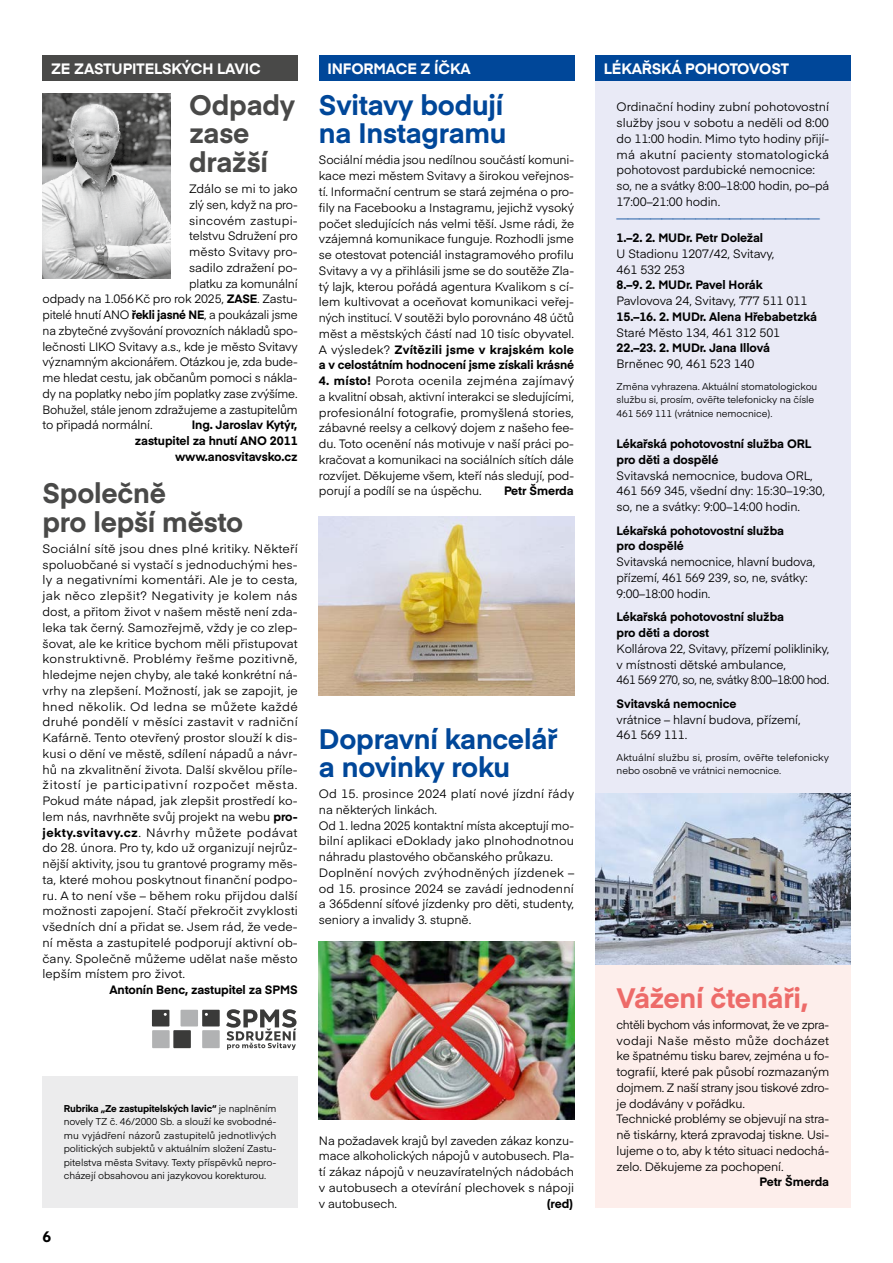
<style>
.page{position:relative;width:893px;height:1263px;background:#fff}
.page>*{position:absolute;margin:0;border:0;box-sizing:border-box;transform-origin:0 0}
.t1{font:700 27.75px/28.5px "Eina 01";letter-spacing:-.005em;color:#004799}
.t2{font:700 27.75px/28.5px "Eina 01";letter-spacing:-.005em;color:#494948}
.t3{font:700 27.75px "Eina 01";letter-spacing:-.005em;color:#ed6b69}
.t4{font:700 15px "Eina 03";letter-spacing:-.005em;color:#fff}
.t5{font:700 15px "Eina 01";color:#000}
.t6{font:12px/15.8px "Eina 01";letter-spacing:-.01em;color:#000}
.t7{font:12px/15.8px "Eina 01";letter-spacing:-.01em;color:#000;text-align:justify;scale:1.04 1}
.t8{font:700 12px/15.8px "Eina 01";letter-spacing:-.005em;color:#000}
.t9{font:12px/15.8px "Eina 01";letter-spacing:-.01em;color:#000;scale:.96 1}
.t10{font:12px "Eina 01";color:#004799}
.t11{font:12px "Eina 01";letter-spacing:.015em;color:#000}
.t12{font:9.75px/13.5px "Eina 01";letter-spacing:-.005em;color:#000}
.s1{font-weight:700}
</style>
<div class="page">
<div style="left:595px;top:81px;width:255px;height:714px;background:#e9eaf6"></div>
<div style="left:43px;top:55px;width:255px;height:26px;background:#494948"></div>
<div style="left:319px;top:55px;width:255px;height:26px;background:#004799"></div>
<div style="left:43px;top:1076px;width:255px;height:132px;background:#ececed"></div>
<div style="left:595px;top:55px;width:255px;height:26px;background:#004799"></div>
<img style="left:319px;top:516px;width:255px;height:179px">
<img style="left:595px;top:794px;width:255px;height:171px">
<img style="left:319px;top:941px;width:255px;height:179px">
<img style="left:43px;top:94px;width:127px;height:184px">
<div style="left:152px;top:1030px;width:18px;height:18px;background:#b1b2b3"></div>
<div style="left:173px;top:1030px;width:18px;height:18px;background:#3a3a39"></div>
<div style="left:202px;top:1030px;width:18px;height:18px;background:#b1b2b3"></div>
<svg style="left:152px;top:1010px;width:68px;height:16px"></svg>
<div style="left:181px;top:1010px;width:17px;height:16px;background:#b1b2b3"></div>
<svg style="left:226px;top:1009px;width:71px;height:41px"></svg>
<div style="left:595px;top:965px;width:255px;height:243px;background:#fdeeeb"></div>
<p class="t4" style="left:51px;top:58px;width:211px">ZE ZASTUPITELSKÝCH LAVIC</p>
<p class="t4" style="left:327px;top:58px;width:145px">INFORMACE Z ÍČKA</p>
<h1 class="t2" style="left:189px;top:89px;width:108px">Odpady zase dražší</h1>
<p class="t6" style="left:189px;top:180px;width:110px">Zdálo se mi to jako</p>
<p class="t6" style="left:189px;top:196px;width:110px">zlý sen, když na pro-</p>
<p class="t11" style="left:189px;top:211px;width:110px">sincovém zastupi-</p>
<p class="t6" style="left:189px;top:227px;width:110px">telstvu Sdružení pro</p>
<p class="t6" style="left:189px;top:243px;width:110px">město Svitavy pro-</p>
<p class="t6" style="left:189px;top:259px;width:110px">sadilo zdražení po-</p>
<p class="t6" style="left:189px;top:274px;width:110px">platku za komunální</p>
<p class="t6" style="left:43px;top:290px;width:257px">odpady na 1.056Kč pro rok 2025, <span class="s1">ZASE</span>. Zastu-</p>
<p class="t6" style="left:43px;top:306px;width:257px">pitelé hnutí ANO <span class="s1">řekli jasné NE</span>, a poukázali jsme</p>
<p class="t6" style="left:43px;top:322px;width:257px">na zbytečné zvyšování provozních nákladů spo-</p>
<p class="t6" style="left:43px;top:337px;width:257px">lečnosti LIKO Svitavy a.s., kde je město Svitavy</p>
<p class="t6" style="left:43px;top:353px;width:257px">významným akcionářem. Otázkou je, zda bude-</p>
<p class="t6" style="left:43px;top:369px;width:257px">me hledat cestu, jak občanům pomoci s nákla-</p>
<p class="t6" style="left:43px;top:385px;width:257px">dy na poplatky nebo jím poplatky zase zvýšíme.</p>
<p class="t6" style="left:43px;top:400px;width:257px">Bohužel, stále jenom zdražujeme a zastupitelům</p>
<p class="t6" style="left:43px;top:416px;width:112px">to připadá normální.</p>
<p class="t8" style="left:135px;top:416px;width:164px;text-align:right">Ing. Jaroslav Kytýr, zastupitel za hnutí ANO 2011 www.anosvitavsko.cz</p>
<h1 class="t2" style="left:43px;top:478px;width:202px">Společně<br>pro lepší město</h1>
<p class="t7" style="left:43px;top:540px;width:247px">Sociální sítě jsou dnes plné kritiky. Někteří spoluobčané si vystačí s jednoduchými hes&shy;ly a negativními komentáři. Ale je to cesta, jak něco zlepšit? Negativity je kolem nás dost, a přitom život v našem městě není zda&shy;leka tak černý. Samozřejmě, vždy je co zlep&shy;šovat, ale ke kritice bychom měli přistupovat konstruktivně. Problémy řešme pozitivně, hledejme nejen chyby, ale také konkrétní ná&shy;vrhy na zlepšení. Možností, jak se zapojit, je hned několik. Od ledna se můžete každé druhé pondělí v měsíci zastavit v radniční Kafárně. Tento otevřený prostor slouží k dis&shy;kusi o dění ve městě, sdílení nápadů a návr&shy;hů na zkvalitnění života. Další skvělou příle&shy;žitostí je participativní rozpočet města.<br>Pokud máte nápad, jak zlepšit prostředí ko&shy;lem nás, navrhněte svůj projekt na webu <span class="s1">pro&shy;jekty.svitavy.cz</span>. Návrhy můžete podávat do 28. února. Pro ty, kdo už organizují nejrůz&shy;nější aktivity, jsou tu grantové programy měs&shy;ta, které mohou poskytnout finanční podpo&shy;ru. A to není vše – během roku přijdou další možnosti zapojení. Stačí překročit zvyklosti všedních dní a přidat se. Jsem rád, že vede&shy;ní města a zastupitelé podporují aktivní ob&shy;čany. Společně můžeme udělat naše město lepším místem pro život.</p>
<p class="t8" style="left:109px;top:981px;width:190px">Antonín Benc, zastupitel za SPMS</p>
<h1 class="t1" style="left:319px;top:89px;width:189px">Svitavy bodují na Instagramu</h1>
<p class="t6" style="left:319px;top:151px;width:257px;text-align:justify">Sociální média jsou nedílnou součástí komuni&shy;kace mezi městem Svitavy a širokou veřejnos&shy;tí. Informační centrum se stará zejména o pro&shy;fily na Facebooku a Instagramu, jejichž vysoký počet sledujících nás velmi těší. Jsme rádi, že vzájemná komunikace funguje. Rozhodli jsme se otestovat potenciál instagramového profilu Svitavy a vy a přihlásili jsme se do soutěže Zla&shy;tý lajk, kterou pořádá agentura Kvalikom s cí&shy;lem kultivovat a oceňovat komunikaci veřej&shy;ných institucí. V soutěži bylo porovnáno 48 účtů měst a městských částí nad 10 tisíc obyvatel.<br>A výsledek? <span class="s1">Zvítězili jsme v krajském kole a v celostátním hodnocení jsme získali krásné</span></p>
<p class="t6" style="left:319px;top:372px;width:257px;text-align:justify"><span class="s1">4. místo!</span> Porota ocenila zejména zajímavý a kvalitní obsah, aktivní interakci se sledujícími, profesionální fotografie, promyšlená stories, zábavné reelsy a celkový dojem z našeho fee&shy;du. Toto ocenění nás motivuje v naší práci po&shy;kračovat a komunikaci na sociálních sítích dále rozvíjet. Děkujeme všem, kteří nás sledují, pod&shy;porují a podílí se na úspěchu.</p>
<p class="t8" style="left:504px;top:482px;width:71px">Petr Šmerda</p>
<h1 class="t1" style="left:319px;top:723px;width:240px">Dopravní kancelář a novinky roku</h1>
<p class="t6" style="left:319px;top:785px;width:257px">Od 15. prosince 2024 platí nové jízdní řády na některých linkách.<br>Od 1. ledna 2025 kontaktní místa akceptují mo&shy;bilní aplikaci eDoklady jako plnohodnotnou náhradu plastového občanského průkazu.<br>Doplnění nových zvýhodněných jízdenek – od 15. prosince 2024 se zavádí jednodenní a 365denní síťové jízdenky pro děti, studenty, seniory a invalidy 3. stupně.</p>
<p class="t12" style="left:64px;top:1101px;width:214px;text-align:justify"><span class="s1">Rubrika „Ze zastupitelských lavic“</span> je naplněním novely TZ č. 46/2000 Sb. a slouží ke svobodné&shy;mu vyjádření názorů zastupitelů jednotlivých politických subjektů v aktuálním složení Zastu&shy;pitelstva města Svitavy. Texty příspěvků nepro&shy;cházejí obsahovou ani jazykovou korekturou.</p>
<p class="t5" style="left:43px;top:1225px;width:10px">6</p>
<p class="t6" style="left:319px;top:1132px;width:257px;text-align:justify">Na požadavek krajů byl zaveden zákaz konzu&shy;mace alkoholických nápojů v autobusech. Pla&shy;tí zákaz nápojů v neuzavíratelných nádobách v autobusech a otevírání plechovek s nápoji v autobusech.</p>
<p class="t8" style="left:546px;top:1195px;width:29px">(red)</p>
<p class="t4" style="left:604px;top:58px;width:187px">LÉKAŘSKÁ POHOTOVOST</p>
<p class="t6" style="left:617px;top:98px;width:214px">Ordinační hodiny zubní pohotovostní služby jsou v sobotu a neděli od 8:00 do 11:00 hodin. Mimo tyto hodiny přijí&shy;má akutní pacienty stomatologická pohotovost pardubické nemocnice: so, ne a svátky 8:00–18:00 hodin, po–pá 17:00–21:00 hodin.</p>
<p class="t10" style="left:617px;top:208px;width:205px">——————————————————</p>
<p class="t8" style="left:617px;top:229px;width:148px">1.–2. 2. MUDr. Petr Doležal</p>
<p class="t6" style="left:617px;top:245px;width:159px">U Stadionu 1207/42, Svitavy,<br>461 532 253</p>
<p class="t8" style="left:617px;top:277px;width:148px">8.–9. 2. MUDr. Pavel Horák</p>
<p class="t6" style="left:617px;top:292px;width:192px">Pavlovova 24, Svitavy, 777 511 011</p>
<p class="t8" style="left:617px;top:308px;width:202px">15.–16. 2. MUDr. Alena Hřebabetzká</p>
<p class="t6" style="left:617px;top:324px;width:165px">Staré Město 134, 461 312 501</p>
<p class="t8" style="left:617px;top:340px;width:155px">22.–23. 2. MUDr. Jana Illová</p>
<p class="t6" style="left:617px;top:355px;width:139px">Brněnec 90, 461 523 140</p>
<p class="t12" style="left:617px;top:379px;width:202px">Změna vyhrazena. Aktuální stomatologickou službu si, prosím, ověřte telefonicky na čísle<br>461 569 111 (vrátnice nemocnice).</p>
<p class="t8" style="left:617px;top:435px;width:196px">Lékařská pohotovostní služba ORL pro děti a dospělé</p>
<p class="t6" style="left:617px;top:467px;width:210px">Svitavská nemocnice, budova ORL,<br>461 569 345, všední dny: 15:30–19:30, so, ne a svátky: 9:00–14:00 hodin.</p>
<p class="t8" style="left:617px;top:522px;width:169px">Lékařská pohotovostní služba pro dospělé</p>
<p class="t6" style="left:617px;top:553px;width:200px">Svitavská nemocnice, hlavní budova, přízemí, 461 569 239, so, ne, svátky:<br>9:00–18:00 hodin.</p>
<p class="t8" style="left:617px;top:608px;width:169px">Lékařská pohotovostní služba pro děti a dorost</p>
<p class="t6" style="left:617px;top:640px;width:214px">Kollárova 22, Svitavy, přízemí polikliniky, v místnosti dětské ambulance,<br>461 569 270, so, ne, svátky 8:00–18:00 hod.</p>
<p class="t8" style="left:617px;top:695px;width:121px">Svitavská nemocnice</p>
<p class="t6" style="left:617px;top:711px;width:186px">vrátnice – hlavní budova, přízemí,<br>461 569 111.</p>
<p class="t12" style="left:617px;top:750px;width:214px">Aktuální službu si, prosím, ověřte telefonicky nebo osobně ve vrátnici nemocnice.</p>
<h1 class="t3" style="left:617px;top:977px;width:193px">Vážení čtenáři,</h1>
<p class="t9" style="left:617px;top:1016px;width:223px">chtěli bychom vás informovat, že ve zpra&shy;vodaji Naše město může docházet ke špatnému tisku barev, zejména u fo&shy;tografií, které pak působí rozmazaným dojmem. Z naší strany jsou tiskové zdro&shy;je dodávány v pořádku.<br>Technické problémy se objevují na stra&shy;ně tiskárny, která zpravodaj tiskne. Usi&shy;lujeme o to, aby k této situaci nedochá&shy;zelo. Děkujeme za pochopení.</p>
<p class="t8" style="left:760px;top:1173px;width:71px">Petr Šmerda</p>
</div>
